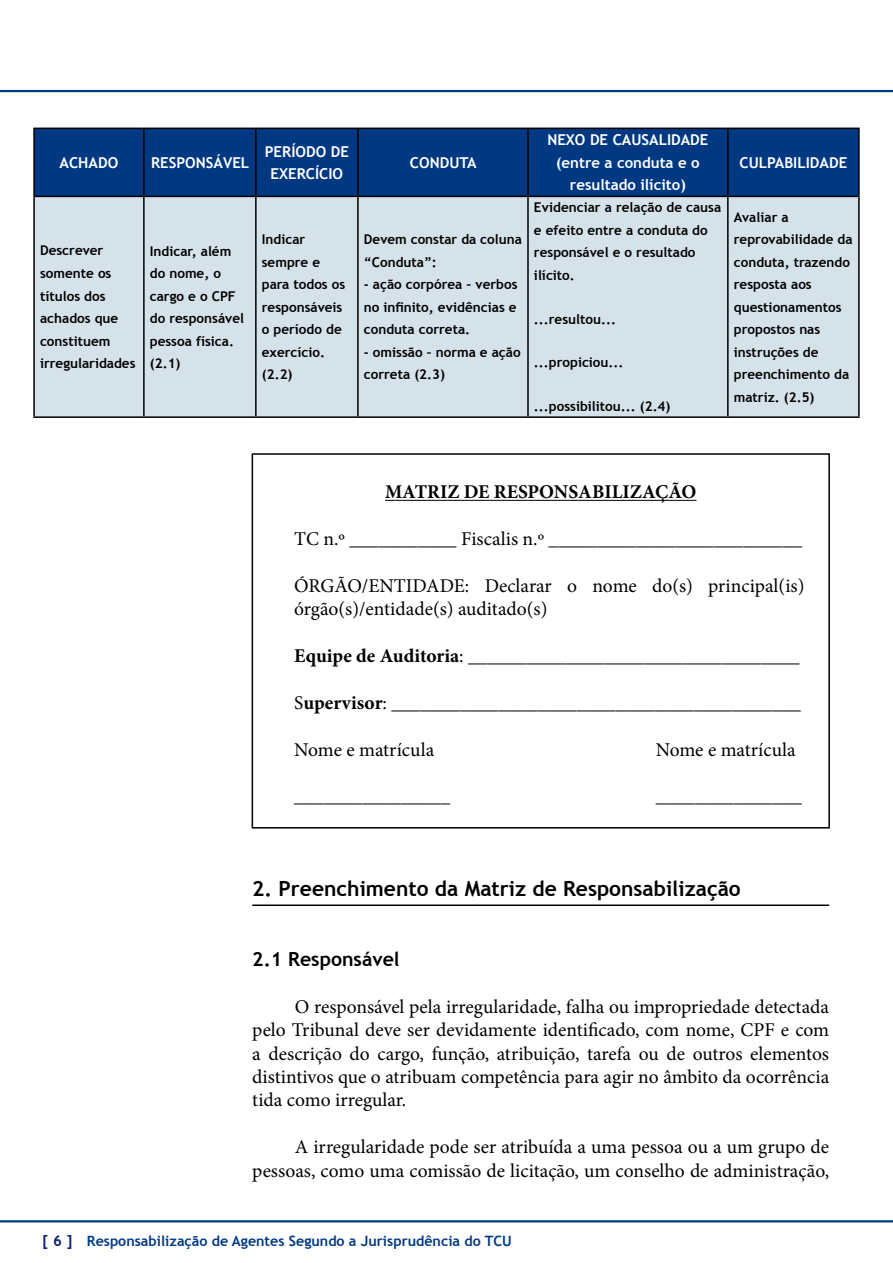
<style>
.page{position:relative;width:893px;height:1263px;background:#fff}
.page>*{position:absolute;margin:0;border:0;box-sizing:border-box;transform-origin:0 0}
.t1{font:700 21px "Trebuchet MS";color:#000}
.t2{font:19.5px/23.4px "Minion Pro";letter-spacing:-.01em;color:#000}
.t3{font:700 19.5px "Minion Pro";color:#000}
.t4{font:700 19.5px "Trebuchet MS";color:#000}
.t5{font:700 15px/22.5px "Trebuchet MS";color:#fff;text-align:center}
.t6{font:700 14.25px "Trebuchet MS";color:#003882}
.t7{font:700 13.5px/22.5px "Trebuchet MS";color:#000}
.s1{font-weight:700}
.s2{font-size:15px;color:#122372}
</style>
<div class="page">
<hr style="left:0;top:90px;width:893px;height:2px;background:#003882">
<hr style="left:0;top:1220px;width:893px;height:2px;background:#003882">
<div style="left:35px;top:129px;width:823px;height:67px;background:#003882"></div>
<div style="left:35px;top:197px;width:823px;height:219px;background:#d6e2e9"></div>
<hr style="left:33px;top:196px;width:111px;height:1px;background:#000">
<hr style="left:144px;top:196px;width:112px;height:1px;background:#000">
<hr style="left:256px;top:196px;width:102px;height:1px;background:#000">
<hr style="left:358px;top:196px;width:170px;height:1px;background:#000">
<hr style="left:528px;top:196px;width:200px;height:1px;background:#000">
<hr style="left:728px;top:196px;width:132px;height:1px;background:#000">
<hr style="left:33px;top:416px;width:111px;height:2px;background:#000">
<hr style="left:144px;top:416px;width:112px;height:2px;background:#000">
<hr style="left:256px;top:416px;width:102px;height:2px;background:#000">
<hr style="left:358px;top:416px;width:170px;height:2px;background:#000">
<hr style="left:528px;top:416px;width:200px;height:2px;background:#000">
<hr style="left:728px;top:416px;width:132px;height:2px;background:#000">
<hr style="left:33px;top:128px;width:111px;height:1px;background:#000">
<hr style="left:33px;top:129px;width:2px;height:67px;background:#000">
<hr style="left:144px;top:128px;width:112px;height:1px;background:#000">
<hr style="left:143px;top:129px;width:2px;height:67px;background:#000">
<hr style="left:256px;top:128px;width:102px;height:1px;background:#000">
<hr style="left:255px;top:129px;width:2px;height:67px;background:#000">
<hr style="left:358px;top:128px;width:170px;height:1px;background:#000">
<hr style="left:357px;top:129px;width:2px;height:67px;background:#000">
<hr style="left:528px;top:128px;width:200px;height:1px;background:#000">
<hr style="left:527px;top:129px;width:2px;height:67px;background:#000">
<hr style="left:728px;top:128px;width:132px;height:1px;background:#000">
<hr style="left:727px;top:129px;width:2px;height:67px;background:#000">
<hr style="left:858px;top:129px;width:2px;height:67px;background:#000">
<hr style="left:33px;top:197px;width:2px;height:219px;background:#000">
<hr style="left:143px;top:197px;width:2px;height:219px;background:#000">
<hr style="left:255px;top:197px;width:2px;height:219px;background:#000">
<hr style="left:357px;top:197px;width:2px;height:219px;background:#000">
<hr style="left:527px;top:197px;width:2px;height:219px;background:#000">
<hr style="left:727px;top:197px;width:2px;height:219px;background:#000">
<hr style="left:858px;top:197px;width:2px;height:219px;background:#000">
<hr style="left:385px;top:500px;width:311px;height:1px;background:#000">
<div style="left:252px;top:453px;width:578px;height:375px;border:2px solid #000"></div>
<hr style="left:252px;top:904px;width:577px;height:2px;background:#000">
<p class="t5" style="left:60px;top:151px;width:60px">ACHADO</p>
<p class="t5" style="left:151px;top:151px;width:100px">RESPONSÁVEL</p>
<p class="t5" style="left:265px;top:140px;width:86px">PERÍODO DE<br>EXERCÍCIO</p>
<p class="t5" style="left:410px;top:151px;width:68px">CONDUTA</p>
<p class="t7" style="left:40px;top:239px;width:97px">Descrever somente os títulos dos achados que constituem irregularidades</p>
<p class="t7" style="left:150px;top:239px;width:96px">Indicar, além do nome, o cargo e o CPF do responsável pessoa física. (2.1)</p>
<p class="t7" style="left:262px;top:228px;width:85px">Indicar sempre e para todos os responsáveis o período de exercício. (2.2)</p>
<p class="t7" style="left:364px;top:228px;width:160px">Devem constar da coluna “Conduta”:</p>
<p class="t7" style="left:364px;top:273px;width:155px;text-align:justify">- ação corpórea – verbos no infinito, evidências e conduta correta.</p>
<p class="t7" style="left:364px;top:341px;width:158px">- omissão – norma e ação correta (2.3)</p>
<p class="t5" style="left:547px;top:129px;width:163px">NEXO DE CAUSALIDADE (entre a conduta e o resultado ilícito)</p>
<p class="t7" style="left:534px;top:196px;width:189px">Evidenciar a relação de causa e efeito entre a conduta do responsável e o resultado ilícito.</p>
<p class="t7" style="left:534px;top:308px;width:83px">...resultou...</p>
<p class="t7" style="left:534px;top:351px;width:91px">...propiciou...</p>
<p class="t7" style="left:534px;top:395px;width:138px">...possibilitou... (2.4)</p>
<p class="t5" style="left:739px;top:151px;width:109px">CULPABILIDADE</p>
<p class="t7" style="left:734px;top:206px;width:120px">Avaliar a reprovabilidade da conduta, trazendo resposta aos questionamentos propostos nas instruções de preenchimento da matriz. (2.5)</p>
<p class="t3" style="left:385px;top:478px;width:313px">MATRIZ DE RESPONSABILIZAÇÃO</p>
<p class="t2" style="left:294px;top:527px;width:509px">TC n.º ___________ Fiscalis n.º __________________________</p>
<p class="t2" style="left:294px;top:574px;width:512px">ÓRGÃO/ENTIDADE: Declarar o nome do(s) principal(is) órgão(s)/entidade(s) auditado(s)</p>
<p class="t2" style="left:294px;top:644px;width:507px"><span class="s1">Equipe de Auditoria</span>: __________________________________</p>
<p class="t2" style="left:294px;top:691px;width:508px">S<span class="s1">upervisor</span>: __________________________________________</p>
<p class="t2" style="left:294px;top:738px;width:142px">Nome e matrícula</p>
<p class="t2" style="left:656px;top:738px;width:142px">Nome e matrícula</p>
<p class="t2" style="left:294px;top:785px;width:157px">________________</p>
<p class="t2" style="left:656px;top:785px;width:148px">_______________</p>
<p class="t1" style="left:252px;top:875px;width:490px">2. Preenchimento da Matriz de Responsabilização</p>
<p class="t4" style="left:252px;top:947px;width:149px">2.1 Responsável</p>
<p class="t2" style="left:252px;top:995px;width:578px;text-align:justify;text-indent:43px">O responsável pela irregularidade, falha ou impropriedade detectada pelo Tribunal deve ser devidamente identificado, com nome, CPF e com a descrição do cargo, função, atribuição, tarefa ou de outros elementos distintivos que o atribuam competência para agir no âmbito da ocorrência tida como irregular.</p>
<p class="t2" style="left:252px;top:1135px;width:578px;text-align:right">A irregularidade pode ser atribuída a uma pessoa ou a um grupo de pessoas, como uma comissão de licitação, um conselho de administração,</p>
<p class="t6" style="left:43px;top:1232px;width:471px"><span class="s2">[ 6 ]</span> Responsabilização de Agentes Segundo a Jurisprudência do TCU</p>
</div>
